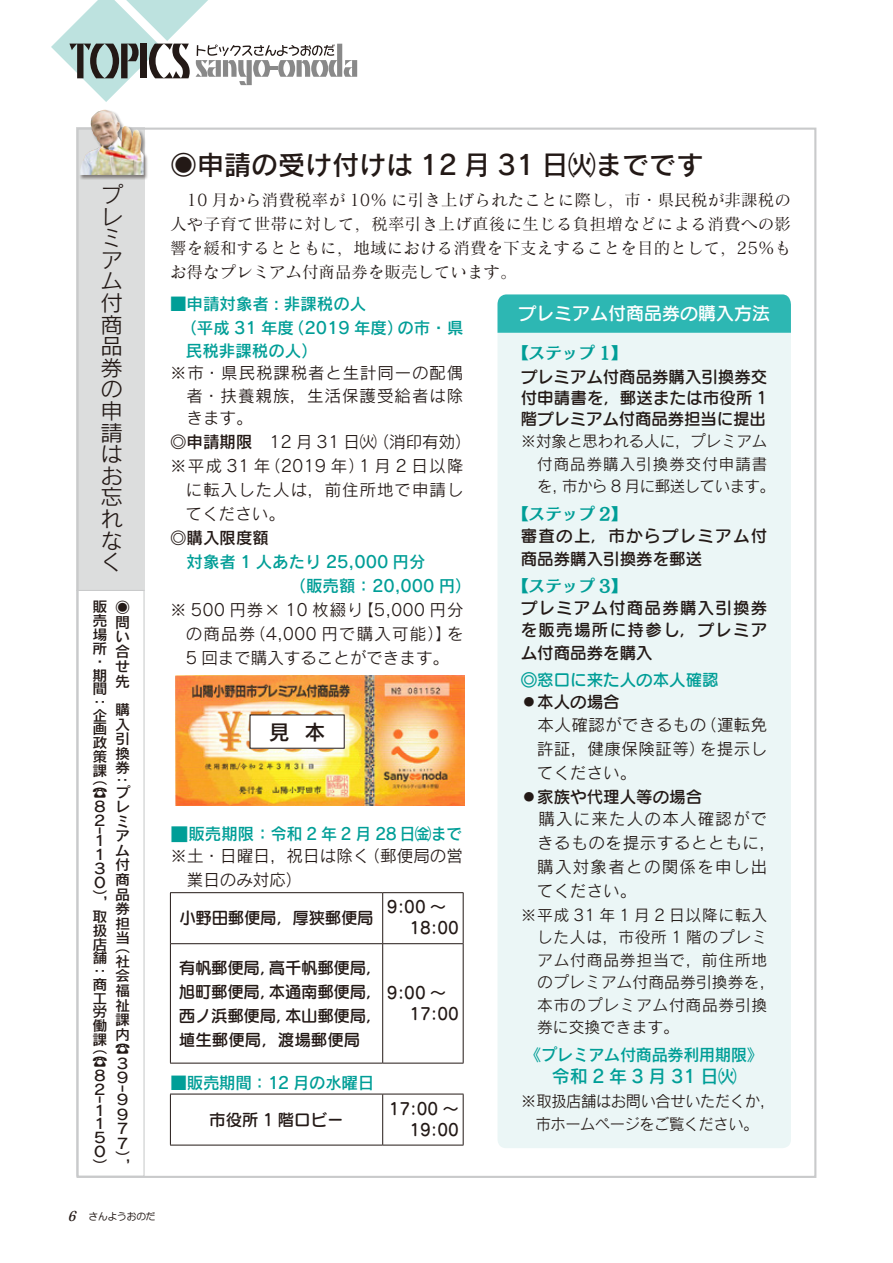
<style>
.page{position:relative;width:893px;height:1263px;background:#fff}
.page>*{position:absolute;margin:0;border:0;box-sizing:border-box;transform-origin:0 0}
._２行目以降字下げ{font:27px "Rodin Pro N DB";color:#231916}
.t1{font:21.6px/21.6px "Rodin Pro N M";color:#231916;scale:1.04 1}
.t2{font:21px "Rodin Pro N DB";color:#231916}
.いんふぉ本文{font:18px "Seurat Pro DB";color:#fff}
.いんふぉ本文-2{font:18px "Rodin Pro DB";letter-spacing:.25em;color:#009e97}
._２行目以降字下げ-2{font:16.5px/24px "Rodin Pro M";letter-spacing:.05em;color:#231916;text-align:justify}
.t3{font:16.5px/24px "Matisse Pro N M";letter-spacing:.005em;color:#231916;text-align:justify}
.t4{font:16.5px/24px "Seurat Pro N DB";letter-spacing:-.02em;color:#231916}
.いんふぉ本文-3{font:16.5px/21px "Seurat Pro DB";color:#231916;text-align:justify}
._２行目以降字下げ-3{font:16.5px/22.5px "Rodin Pro DB";color:#009e97}
.t5{font:16.5px/24px "Rodin Pro N M";letter-spacing:.075em;color:#231916}
.t6{font:16.5px/24px "Rodin Pro N M";letter-spacing:.035em;color:#231916;text-align:justify}
.いんふぉ本文-4{font:16.5px/22.5px "Seurat Pro DB";letter-spacing:.08em;color:#231916}
._２行目以降字下げ-4{font:16.5px/24px "Rodin Pro M";letter-spacing:.01em;color:#231916}
.いんふぉ本文-5{font:16.5px "Mode Min A Std B";color:#009e97}
.t7{font:16.5px "Rodin Pro N DB";letter-spacing:-.01em;color:#009e97}
.いんふぉ本文-6{font:16.5px "Rodin Pro DB";letter-spacing:-.02em;color:#009e97}
._２行目以降字下げ-5{font:16.5px "Rodin Pro DB";letter-spacing:-.02em;color:#009e97}
.いんふぉ本文-7{font:16.5px "Seurat Pro DB";color:#009e97}
._２行目以降字下げ-6{font:16.5px "Rodin Pro DB";color:#231916}
.いんふぉ本文-8{font:15.75px/22.5px "Rodin Pro N M";letter-spacing:.045em;color:#231916}
.いんふぉ本文-9{font:15.75px/22.5px "Rodin Pro N M";letter-spacing:.01em;color:#231916}
.いんふぉ本文-10{font:15.75px/22.5px "Rodin Pro N M";letter-spacing:-.025em;color:#231916;text-align:center}
.t8{font:15px/14.9px "Rodin Pro N DB";color:#231916;text-align:justify}
.t9{font:15px "Rodin Pro N DB";color:#231916;scale:.96 1}
.t10{font:14.4px/14.5px "Rodin Pro N DB";color:#231916;scale:1.04 1}
.t11{font:9.75px "Anito Std M";letter-spacing:-.02em;color:#231916}
.s1{font-family:"Rodin Pro DB"}
.s2{font-size:18px}
.s3{font-family:"Matisse Eleganto Pro B";font-style:italic;font-size:13.5px}
</style>
<div class="page">
<svg style="left:51px;top:0;width:306px;height:102px"></svg>
<div style="left:77px;top:128px;width:68px;height:463px;background:#dcdddd"></div>
<div style="left:76px;top:590px;width:69px;height:587px;border:1px solid #c9cacb"></div>
<div style="left:497px;top:294px;width:294px;height:854px;background:#ebf6f6;border-radius:9px"></div>
<div style="left:497px;top:294px;width:294px;height:39px;background:#2db7b3"></div>
<div style="left:78px;top:109px;width:71px;height:71px;background:#231916;opacity:.5"></div>
<img style="left:79px;top:110px;width:65px;height:65px">
<img style="left:175px;top:676px;width:290px;height:130px">
<svg style="left:170px;top:893px;width:213px;height:252px"></svg>
<svg style="left:383px;top:893px;width:80px;height:252px"></svg>
<hr style="left:170px;top:1094px;width:213px;height:1px;background:#231916">
<hr style="left:170px;top:1094px;width:1px;height:51px;background:#231916">
<hr style="left:383px;top:1094px;width:80px;height:1px;background:#231916">
<hr style="left:382px;top:1094px;width:1px;height:51px;background:#231916">
<hr style="left:463px;top:1094px;width:1px;height:51px;background:#231916">
<hr style="left:170px;top:1145px;width:213px;height:1px;background:#231916">
<hr style="left:383px;top:1145px;width:80px;height:1px;background:#231916">
<hr style="left:171px;top:943px;width:211px;height:1px;background:#231916">
<hr style="left:383px;top:943px;width:80px;height:1px;background:#231916">
<hr style="left:170px;top:892px;width:213px;height:1px;background:#231916">
<hr style="left:170px;top:893px;width:1px;height:51px;background:#231916">
<hr style="left:383px;top:892px;width:80px;height:1px;background:#231916">
<hr style="left:382px;top:893px;width:1px;height:51px;background:#231916">
<hr style="left:463px;top:893px;width:1px;height:51px;background:#231916">
<hr style="left:170px;top:944px;width:1px;height:119px;background:#231916">
<hr style="left:382px;top:944px;width:1px;height:119px;background:#231916">
<hr style="left:463px;top:944px;width:1px;height:119px;background:#231916">
<hr style="left:170px;top:1063px;width:213px;height:1px;background:#231916">
<hr style="left:383px;top:1063px;width:80px;height:1px;background:#231916">
<div style="left:250px;top:715px;width:94px;height:33px;background:#fff"></div>
<p class="t1" style="left:100px;top:183px;width:23px">プレミアム付商品券の申請はお忘れなく</p>
<p class="t10" style="left:92px;top:599px;width:15px;line-height:13.6px">販売場所・期間</p>
<p class="t9" style="left:111px;top:699px;width:7px;rotate:90deg">:</p>
<p class="t10" style="left:92px;top:708px;width:15px;line-height:13.8px;text-align:justify">企画政策課</p>
<p class="t10" style="left:92px;top:771px;width:15px;line-height:14px">（☎<br>８<br>２</p>
<p class="t9" style="left:110px;top:827px;width:9px;rotate:90deg">ｰ</p>
<p class="t10" style="left:92px;top:833px;width:15px;line-height:13.8px">１<br>１<br>３<br>０）</p>
<p class="t10" style="left:92px;top:895px;width:15px;line-height:13.8px;text-align:justify">，取扱店舗</p>
<p class="t9" style="left:111px;top:968px;width:7px;rotate:90deg">:</p>
<p class="t10" style="left:92px;top:977px;width:15px;line-height:13.8px;text-align:justify">商工労働課</p>
<p class="t10" style="left:92px;top:1040px;width:15px;line-height:14px">（☎<br>８<br>２</p>
<p class="t9" style="left:110px;top:1096px;width:9px;rotate:90deg">ｰ</p>
<p class="t10" style="left:92px;top:1103px;width:15px;line-height:13.8px">１<br>１<br>５<br>０）</p>
<p class="t8" style="left:115px;top:599px;width:16px">◉問い合せ先</p>
<p class="t10" style="left:115px;top:702px;width:15px;text-align:justify">購入引換券</p>
<p class="t9" style="left:134px;top:777px;width:7px;rotate:90deg">:</p>
<p class="t10" style="left:115px;top:784px;width:16px">プレミアム付商品券担当</p>
<p class="t10" style="left:115px;top:939px;width:15px">（社会福祉課内☎<br>３<br>９</p>
<p class="t9" style="left:132px;top:1085px;width:9px;rotate:90deg">ｰ</p>
<p class="t10" style="left:115px;top:1092px;width:15px">９<br>９<br>７<br>７）</p>
<p class="t10" style="left:115px;top:1157px;width:15px">，</p>
<p class="_２行目以降字下げ" style="left:170px;top:147px;width:535px">◉申請の受け付けは 12 月 31 日㈫までです</p>
<p class="t3" style="left:170px;top:187px;width:622px">　10 月から消費税率が 10% に引き上げられたことに際し，市・県民税が非課税の人や子育て世帯に対して，税率引き上げ直後に生じる負担増などによる消費への影響を緩和するとともに，地域における消費を下支えすることを目的として，25%もお得なプレミアム付商品券を販売しています。</p>
<p class="_２行目以降字下げ-3" style="left:170px;top:292px;width:198px">■申請対象者 : 非課税の人</p>
<p class="_２行目以降字下げ-3" style="left:186px;top:316px;width:279px;text-indent:-16px">　（平成 31 年度（2019 年度）の市・県民税非課税の人）</p>
<p class="_２行目以降字下げ-2" style="left:187px;top:361px;width:278px;line-height:22.5px;text-indent:-16px">※市・県民税課税者と生計同一の配偶者・扶養親族，生活保護受給者は除きます。</p>
<p class="_２行目以降字下げ-2" style="left:170px;top:429px;width:303px"><span class="s1">◎申請期限</span> 12 月 31 日㈫（消印有効）</p>
<p class="_２行目以降字下げ-2" style="left:186px;top:453px;width:279px;text-indent:-16px">※平成 31 年（2019 年）1 月 2 日以降に転入した人は，前住所地で申請してください。</p>
<p class="_２行目以降字下げ-6" style="left:170px;top:527px;width:101px">◎購入限度額</p>
<p class="_２行目以降字下げ-3" style="left:187px;top:550px;width:241px">対象者 1 人あたり 25,000 円分</p>
<p class="_２行目以降字下げ-3" style="left:289px;top:574px;width:184px">（販売額：20,000 円）</p>
<p class="_２行目以降字下げ-2" style="left:186px;top:597px;width:279px;text-indent:-16px">※ 500 円券× 10 枚綴り【5,000 円分の商品券（4,000 円で購入可能）】を5 回まで購入することができます。</p>
<p class="t2" style="left:269px;top:718px;width:58px">見 本</p>
<p class="t7" style="left:170px;top:823px;width:294px"><span class="s2">■</span>販売期限：令和 2 年 2 月 28 日㈮まで</p>
<p class="_２行目以降字下げ-4" style="left:187px;top:844px;width:278px;text-indent:-16px">※土・日曜日，祝日は除く（郵便局の営業日のみ対応）</p>
<p class="t4" style="left:179px;top:906px;width:196px">小野田郵便局，厚狭郵便局</p>
<p class="t4" style="left:387px;top:894px;width:61px">9:00 〜</p>
<p class="t4" style="left:409px;top:915px;width:51px">18:00</p>
<p class="t4" style="left:179px;top:955px;width:269px">有帆郵便局，高千帆郵便局，<br>旭町郵便局，本通南郵便局， 9:00 〜西ノ浜郵便局，本山郵便局，<br>埴生郵便局，渡場郵便局</p>
<p class="t4" style="left:409px;top:1001px;width:51px">17:00</p>
<p class="_２行目以降字下げ-5" style="left:170px;top:1072px;width:205px">■販売期間：12 月の水曜日</p>
<p class="t4" style="left:209px;top:1107px;width:136px">市役所 1 階ロビー</p>
<p class="t4" style="left:389px;top:1098px;width:72px;line-height:21px;text-align:right">17:00 〜<br>19:00</p>
<p class="いんふぉ本文" style="left:518px;top:302px;width:253px">プレミアム付商品券の購入方法</p>
<p class="いんふぉ本文-5" style="left:512px;top:339px;width:116px">【ステップ 1】</p>
<p class="いんふぉ本文-3" style="left:521px;top:366px;width:248px">プレミアム付商品券購入引換券交付申請書を，郵送または市役所 1階プレミアム付商品券担当に提出</p>
<p class="いんふぉ本文-9" style="left:537px;top:430px;width:239px;text-indent:-16px">※対象と思われる人に，プレミアム付商品券購入引換券交付申請書を，市から 8 月に郵送しています。</p>
<p class="いんふぉ本文-5" style="left:512px;top:500px;width:116px">【ステップ 2】</p>
<p class="いんふぉ本文-4" style="left:521px;top:524px;width:248px">審査の上，市からプレミアム付商品券購入引換券を郵送</p>
<p class="いんふぉ本文-5" style="left:512px;top:572px;width:116px">【ステップ 3】</p>
<p class="いんふぉ本文-3" style="left:521px;top:596px;width:248px;line-height:22.5px">プレミアム付商品券購入引換券を販売場所に持参し，プレミアム付商品券を購入</p>
<p class="いんふぉ本文-7" style="left:521px;top:669px;width:199px">◎窓口に来た人の本人確認</p>
<p class="いんふぉ本文-3" style="left:521px;top:691px;width:100px">◦本人の場合</p>
<p class="t6" style="left:537px;top:712px;width:232px">本人確認ができるもの（運転免許証，健康保険証等）を提示してください。</p>
<p class="いんふぉ本文-3" style="left:521px;top:785px;width:183px">◦家族や代理人等の場合</p>
<p class="t5" style="left:537px;top:807px;width:240px">購入に来た人の本人確認ができるものを提示するとともに，購入対象者との関係を申し出てください。</p>
<p class="いんふぉ本文-8" style="left:537px;top:903px;width:239px;text-indent:-16px">※平成 31 年 1 月 2 日以降に転入した人は，市役所 1 階のプレミアム付商品券担当で，前住所地のプレミアム付商品券引換券を，本市のプレミアム付商品券引換券に交換できます。</p>
<p class="いんふぉ本文-6" style="left:525px;top:1043px;width:240px">《プレミアム付商品券利用期限》</p>
<p class="いんふぉ本文-2" style="left:552px;top:1064px;width:186px">令和2年3月31日㈫</p>
<p class="いんふぉ本文-10" style="left:521px;top:1089px;width:256px">※取扱店舗はお問い合せいただくか，市ホームページをご覧ください。</p>
<p class="t11" style="left:67px;top:1210px;width:90px"><span class="s3">6</span> さんようおのだ</p>
</div>
